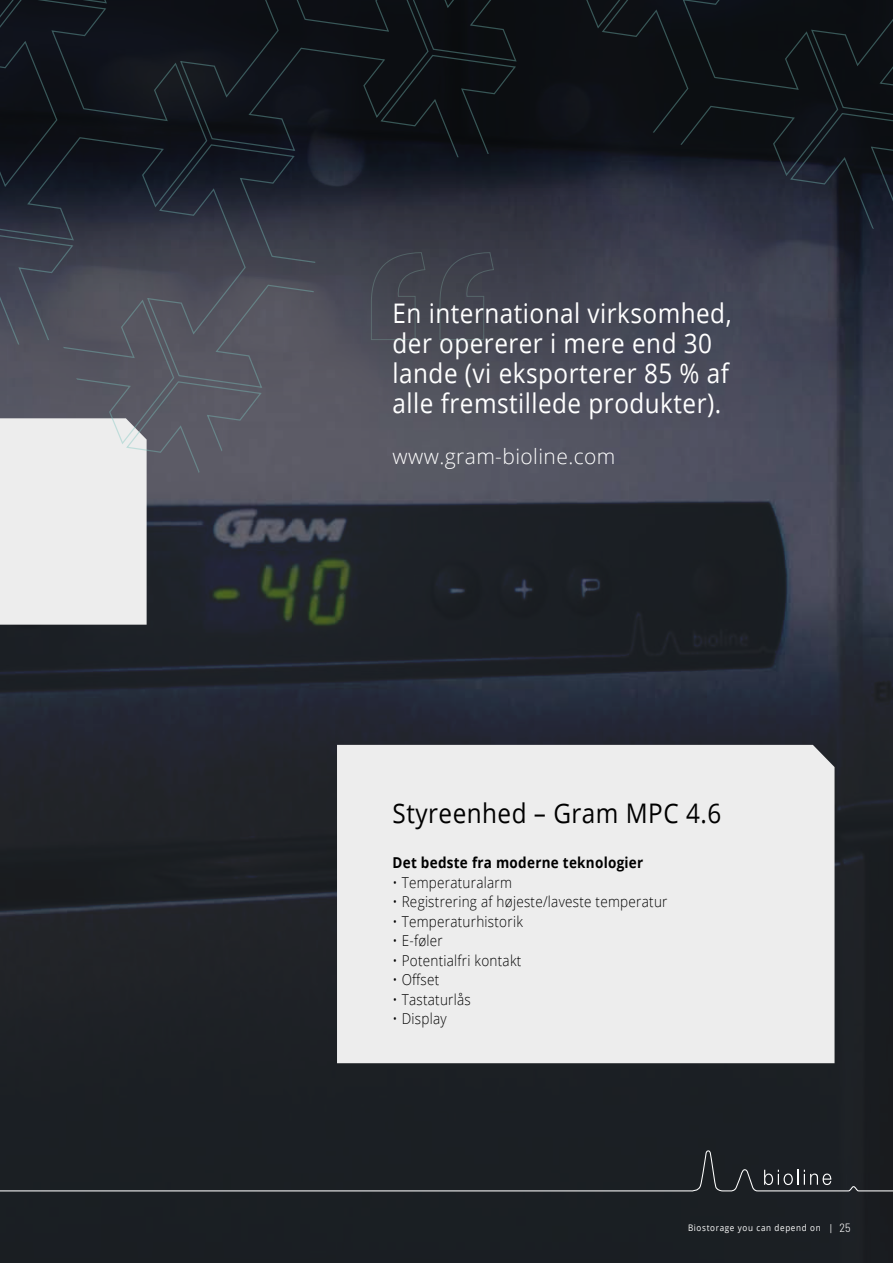
<style>
.page{position:relative;width:893px;height:1263px;background:#fff}
.page>*{position:absolute;margin:0;border:0;box-sizing:border-box;transform-origin:0 0}
.t1{font:27px/30px "Open Sans";letter-spacing:.02em;color:#fff;scale:.9 1}
.t2{font:27px "Open Sans";letter-spacing:.02em;color:#000;scale:.9 1}
.t3{font:300 21px "Open Sans";letter-spacing:.02em;color:#fff}
.t4{font:300 15px "Open Sans";letter-spacing:.02em;color:#000;scale:.9 1}
.t5{font:700 15px "Open Sans";letter-spacing:.02em;color:#000;scale:.9 1}
.t6{font:9px "Open Sans";letter-spacing:.08em;color:#fff;scale:.9 1}
.s1{font-family:"Barlow";font-weight:300;font-stretch:semi-condensed;font-size:12px}
</style>
<div class="page">
<div style="left:0;top:914px;width:893px;height:349px;background:#1b1f24"></div>
<img style="left:0;top:529px;width:893px;height:385px">
<div style="left:337px;top:745px;width:497px;height:318px;background:#ededed"></div>
<div style="left:0;top:529px;width:147px;height:96px;background:#ededed"></div>
<div style="left:0;top:1150px;width:893px;height:41px;background:#1b1f23"></div>
<svg style="left:0;top:0;width:893px;height:529px;background:#373a44"></svg>
<h1 class="t1" style="left:393px;top:298px;width:378px">En international virksomhed, der opererer i mere end 30 lande (vi eksporterer 85 % af alle fremstillede produkter).</h1>
<h2 class="t3" style="left:393px;top:441px;width:224px">www.gram-bioline.com</h2>
<h1 class="t2" style="left:393px;top:795px;width:367px">Styreenhed – Gram MPC 4.6</h1>
<p class="t5" style="left:393px;top:852px;width:280px">Det bedste fra moderne teknologier</p>
<p class="t4" style="left:393px;top:872px;width:134px">• Temperaturalarm</p>
<p class="t4" style="left:393px;top:891px;width:307px">• Registrering af højeste/laveste temperatur</p>
<p class="t4" style="left:393px;top:911px;width:146px">• Temperaturhistorik</p>
<p class="t4" style="left:393px;top:930px;width:57px">• E-føler</p>
<p class="t4" style="left:393px;top:950px;width:145px">• Potentialfri kontakt</p>
<p class="t4" style="left:393px;top:969px;width:54px">• Offset</p>
<p class="t4" style="left:393px;top:989px;width:88px">• Tastaturlås</p>
<p class="t4" style="left:393px;top:1008px;width:62px">• Display</p>
<p class="t6" style="left:688px;top:1221px;width:182px">Biostorage you can depend on | <span class="s1">25</span></p>
</div>
